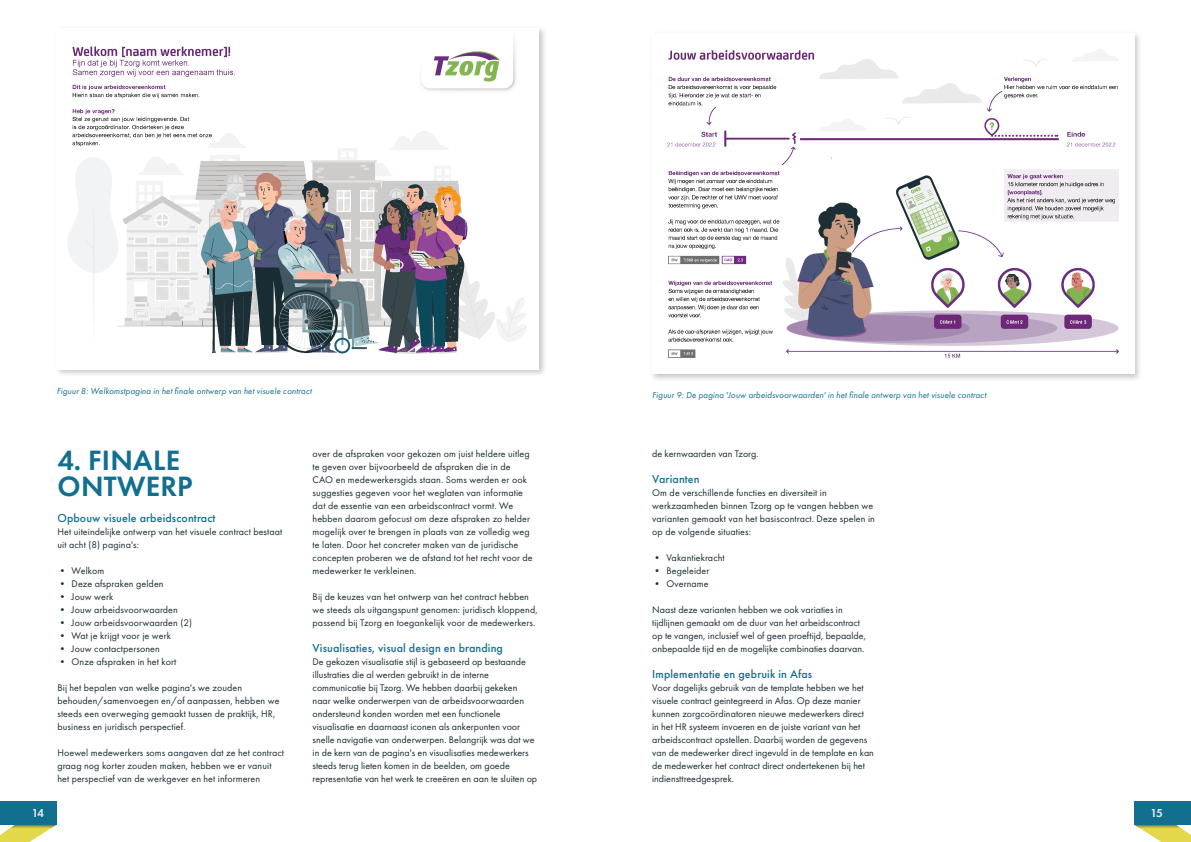
<style>
.page{position:relative;width:1191px;height:842px;background:#fff}
.page>*{position:absolute;margin:0;border:0;box-sizing:border-box;transform-origin:0 0}
.Brood{font:600 29px/26px "Futura PT";letter-spacing:.01em;color:#116f8f}
.Brood-2{font:500 12px "Futura PT";letter-spacing:.01em;color:#116f8f}
.t1{font:600 12px "Futura PT";color:#e6e7e9}
.Brood-3{font:10px/13px "Futura PT";letter-spacing:.01em;color:#182c33}
.meta_data{font:italic 9px "Futura PT";letter-spacing:.01em;color:#116f8f}
</style>
<div class="page">
<svg style="left:1135px;top:825px;width:56px;height:17px"></svg>
<div style="left:1134px;top:801px;width:57px;height:24px;background:#116f8f"></div>
<svg style="left:0;top:825px;width:56px;height:17px"></svg>
<div style="left:0;top:801px;width:57px;height:24px;background:#116f8f"></div>
<div style="left:54px;top:26px;width:493px;height:351px;background:#231f20;opacity:.25"></div>
<img style="left:57px;top:28px;width:482px;height:341px">
<div style="left:649px;top:31px;width:493px;height:351px;background:#231f20;opacity:.25"></div>
<img style="left:652px;top:33px;width:482px;height:341px">
<p class="meta_data" style="left:57px;top:386px;width:256px">Figuur 8: Welkomstpagina in het finale ontwerp van het visuele contract</p>
<p class="Brood" style="left:57px;top:447px;width:137px">4. FINALE<br>ONTWERP</p>
<p class="Brood-2" style="left:57px;top:511px;width:159px">Opbouw visuele arbeidscontract</p>
<p class="Brood-3" style="left:57px;top:525px;width:226px">Het uiteindelijke ontwerp van het visuele contract bestaat uit acht (8) pagina's:</p>
<p class="Brood-3" style="left:57px;top:564px;width:48px">• Welkom</p>
<p class="Brood-3" style="left:57px;top:577px;width:108px">• Deze afspraken gelden</p>
<p class="Brood-3" style="left:57px;top:590px;width:57px">• Jouw werk</p>
<p class="Brood-3" style="left:57px;top:603px;width:122px">• Jouw arbeidsvoorwaarden</p>
<p class="Brood-3" style="left:57px;top:616px;width:136px">• Jouw arbeidsvoorwaarden (2)</p>
<p class="Brood-3" style="left:57px;top:629px;width:115px">• Wat je krijgt voor je werk</p>
<p class="Brood-3" style="left:57px;top:642px;width:104px">• Jouw contactpersonen</p>
<p class="Brood-3" style="left:57px;top:655px;width:120px">• Onze afspraken in het kort</p>
<p class="Brood-3" style="left:57px;top:681px;width:224px">Bij het bepalen van welke pagina's we zouden behouden/samenvoegen en/of aanpassen, hebben we steeds een overweging gemaakt tussen de praktijk, HR, business en juridisch perspectief.</p>
<p class="Brood-3" style="left:57px;top:746px;width:228px">Hoewel medewerkers soms aangaven dat ze het contract graag nog korter zouden maken, hebben we er vanuit het perspectief van de werkgever en het informeren</p>
<p class="Brood-3" style="left:313px;top:447px;width:222px">over de afspraken voor gekozen om juist heldere uitleg te geven over bijvoorbeeld de afspraken die in de CAO en medewerkersgids staan. Soms werden er ook suggesties gegeven voor het weglaten van informatie dat de essentie van een arbeidscontract vormt. We hebben daarom gefocust om deze afspraken zo helder mogelijk over te brengen in plaats van ze volledig weg te laten. Door het concreter maken van de juridische concepten proberen we de afstand tot het recht voor de medewerker te verkleinen.</p>
<p class="Brood-3" style="left:313px;top:590px;width:226px">Bij de keuzes van het ontwerp van het contract hebben we steeds als uitgangspunt genomen: juridisch kloppend, passend bij Tzorg en toegankelijk voor de medewerkers.</p>
<p class="Brood-2" style="left:313px;top:641px;width:192px">Visualisaties, visual design en branding</p>
<p class="Brood-3" style="left:313px;top:655px;width:226px">De gekozen visualisatie stijl is gebaseerd op bestaande illustraties die al werden gebruikt in de interne communicatie bij Tzorg. We hebben daarbij gekeken naar welke onderwerpen van de arbeidsvoorwaarden ondersteund konden worden met een functionele visualisatie en daarnaast iconen als ankerpunten voor snelle navigatie van onderwerpen. Belangrijk was dat we in de kern van de pagina's en visualisaties medewerkers steeds terug lieten komen in de beelden, om goede representatie van het werk te creeëren en aan te sluiten op</p>
<p class="meta_data" style="left:652px;top:389px;width:335px">Figuur 9: De pagina 'Jouw arbeidsvoorwaarden' in het finale ontwerp van het visuele contract</p>
<p class="Brood-3" style="left:652px;top:447px;width:108px">de kernwaarden van Tzorg.</p>
<p class="Brood-2" style="left:652px;top:472px;width:49px">Varianten</p>
<p class="Brood-3" style="left:652px;top:486px;width:224px">Om de verschillende functies en diversiteit in werkzaamheden binnen Tzorg op te vangen hebben we varianten gemaakt van het basiscontract. Deze spelen in op de volgende situaties:</p>
<p class="Brood-3" style="left:652px;top:551px;width:74px">• Vakantiekracht</p>
<p class="Brood-3" style="left:652px;top:564px;width:59px">• Begeleider</p>
<p class="Brood-3" style="left:652px;top:577px;width:58px">• Overname</p>
<p class="Brood-3" style="left:652px;top:603px;width:215px">Naast deze varianten hebben we ook variaties in tijdlijnen gemaakt om de duur van het arbeidscontract op te vangen, inclusief wel of geen proeftijd, bepaalde, onbepaalde tijd en de mogelijke combinaties daarvan.</p>
<p class="Brood-2" style="left:652px;top:667px;width:161px">Implementatie en gebruik in Afas</p>
<p class="Brood-3" style="left:652px;top:681px;width:223px">Voor dagelijks gebruik van de template hebben we het visuele contract geintegreerd in Afas. Op deze manier kunnen zorgcoördinatoren nieuwe medewerkers direct<br>in het HR systeem invoeren en de juiste variant van het arbeidscontract opstellen. Daarbij worden de gegevens van de medewerker direct ingevuld in de template en kan de medewerker het contract direct ondertekenen bij het indiensttreedgesprek.</p>
<p class="t1" style="left:32px;top:806px;width:14px">14</p>
<p class="t1" style="left:1150px;top:806px;width:14px">15</p>
</div>
